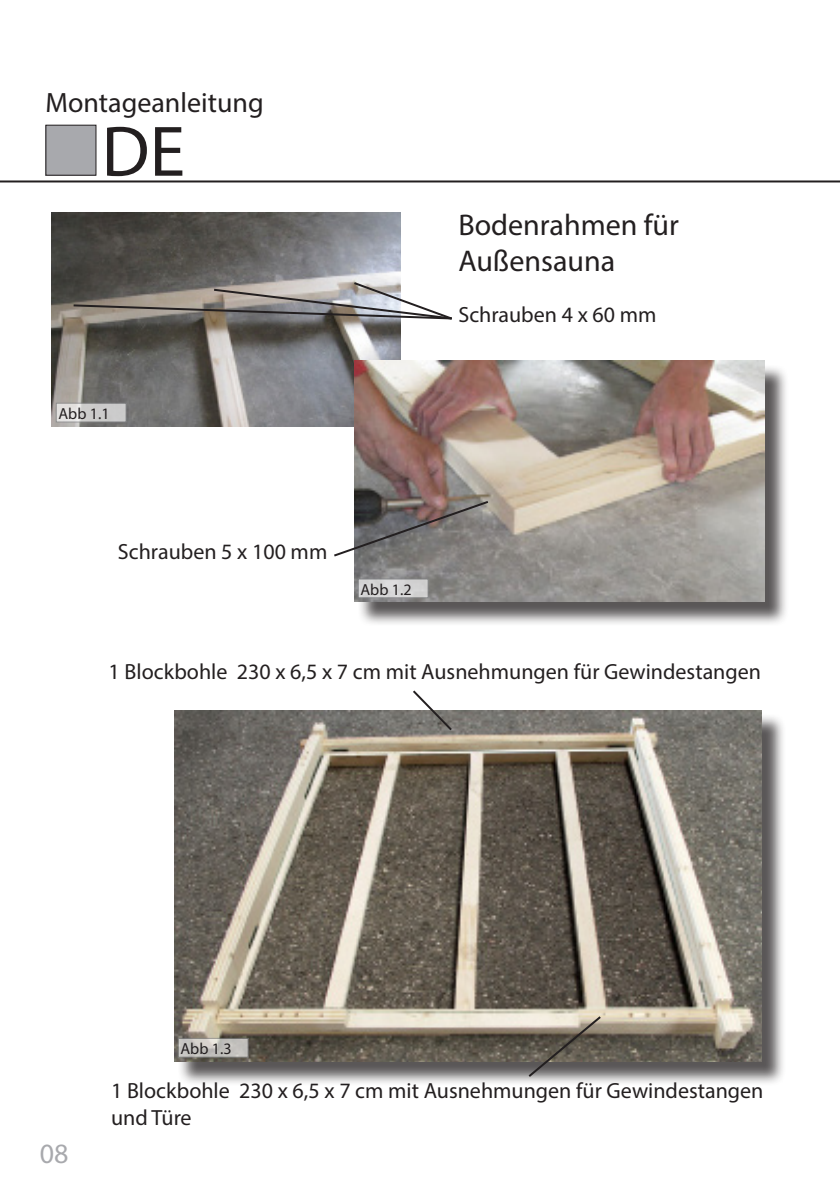
<style>
.page{position:relative;width:840px;height:1191px;background:#fff}
.page>*{position:absolute;margin:0;border:0;box-sizing:border-box;transform-origin:0 0}
.t1{font:72px "Myriad Pro";color:#231f20}
.t2{font:30px "Myriad Pro";color:#231f20}
.t3{font:28px "Myriad Pro";color:#231f20}
.t4{font:28px "Myriad Pro";color:#a8a9ad}
.t5{font:22px/26.4px "Myriad Pro";color:#231f20}
.t6{font:16px "Myriad Pro";color:#231f20}
</style>
<div class="page">
<hr style="left:0;top:180px;width:839px;height:2px;background:#231f20">
<div style="left:177px;top:713px;width:608px;height:373px;background:#231f20;opacity:.75"></div>
<img style="left:174px;top:710px;width:586px;height:351px">
<div style="left:46px;top:125px;width:50px;height:50px;background:#a8a9ad"></div>
<div style="left:45px;top:125px;width:51px;height:51px;border:1px solid #231f20"></div>
<svg style="left:178px;top:1037px;width:70px;height:20px"></svg>
<svg style="left:410px;top:690px;width:43px;height:42px"></svg>
<svg style="left:526px;top:1014px;width:76px;height:65px"></svg>
<img style="left:52px;top:213px;width:348px;height:213px">
<div style="left:357px;top:364px;width:431px;height:262px;background:#231f20;opacity:.75"></div>
<img style="left:354px;top:361px;width:409px;height:241px">
<svg style="left:56px;top:403px;width:71px;height:19px"></svg>
<div style="left:357px;top:578px;width:71px;height:20px;background:#d5d5d6;border:1px solid #808285"></div>
<svg style="left:334px;top:499px;width:156px;height:59px"></svg>
<svg style="left:71px;top:280px;width:381px;height:41px"></svg>
<p class="t3" style="left:45px;top:85px;width:220px">Montageanleitung</p>
<p class="t1" style="left:101px;top:107px;width:85px">DE</p>
<p class="t6" style="left:58px;top:403px;width:53px">Abb 1.1</p>
<p class="t2" style="left:458px;top:206px;width:222px">Bodenrahmen für</p>
<p class="t2" style="left:458px;top:242px;width:158px">Außensauna</p>
<p class="t5" style="left:458px;top:301px;width:200px">Schrauben 4 x 60 mm</p>
<p class="t5" style="left:118px;top:538px;width:211px">Schrauben 5 x 100 mm</p>
<p class="t6" style="left:360px;top:579px;width:53px">Abb 1.2</p>
<p class="t5" style="left:109px;top:658px;width:653px">1 Blockbohle 230 x 6,5 x 7 cm mit Ausnehmungen für Gewindestangen</p>
<p class="t4" style="left:40px;top:1135px;width:30px">08</p>
<p class="t6" style="left:180px;top:1038px;width:53px">Abb 1.3</p>
<p class="t5" style="left:111px;top:1077px;width:653px">1 Blockbohle 230 x 6,5 x 7 cm mit Ausnehmungen für Gewindestangen und Türe</p>
</div>
